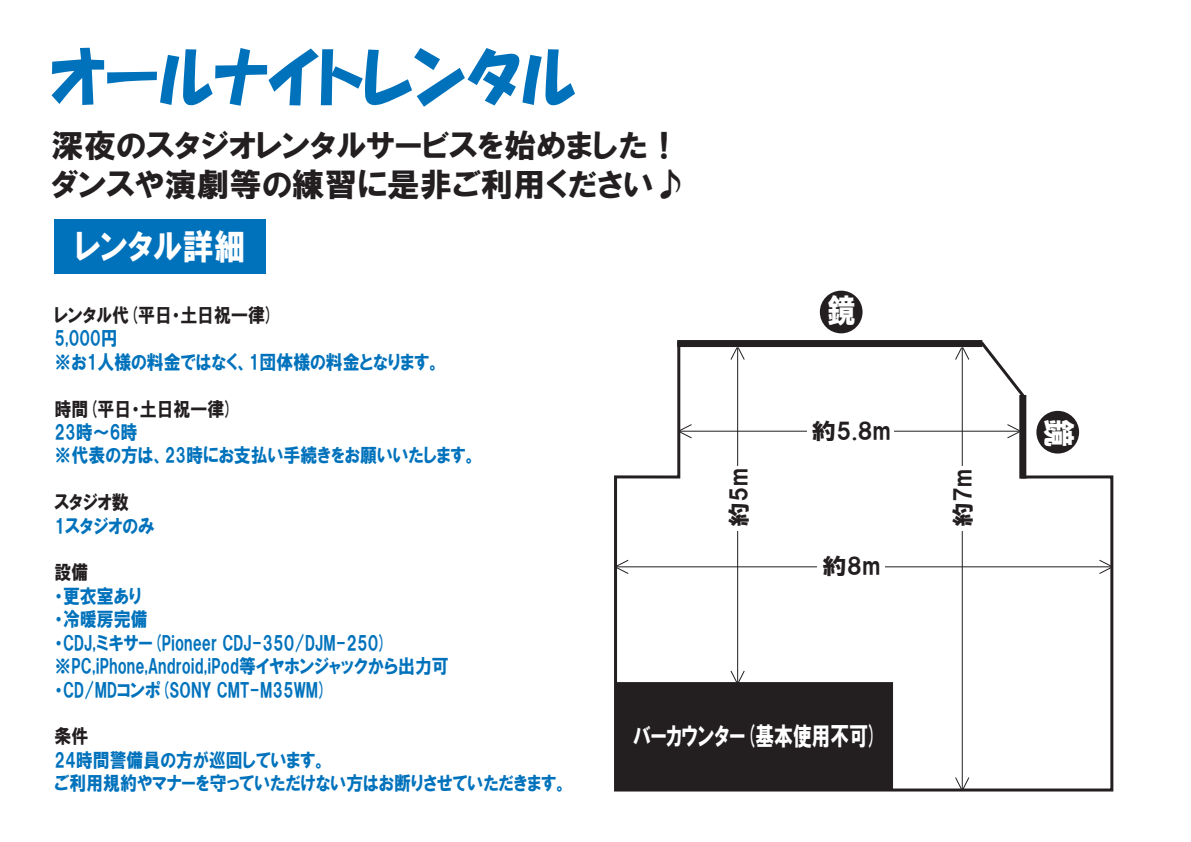
<style>
.page{position:relative;width:1191px;height:842px;background:#fff}
.page>*{position:absolute;margin:0;border:0;box-sizing:border-box;transform-origin:0 0}
.t1{font:65.1px "HGP Soei Kakupoptai";color:#0072bc;scale:.91 1}
.t2{font:35.4px "HGP Soei Kakugothic UB";color:#fff;scale:.89 1}
.t3{font:32.7px "HGP Soei Kakugothic UB";color:#fff;scale:.87 1}
.t4{font:32.5px/39px "HGP Soei Kakugothic UB";color:#231f20}
.t5{font:25.4px "HGP Soei Kakugothic UB";color:#fff;scale:.74 1}
.t6{font:22.5px "HGP Soei Kakugothic UB";color:#231f20;scale:1.09 1}
.t7{font:19.4px/23.4px "HGP Soei Kakugothic UB";color:#0072bc;scale:.87 1}
.t8{font:19.4px "HGP Soei Kakugothic UB";color:#231f20;scale:.87 1}
</style>
<div class="page">
<div style="left:54px;top:219px;width:211px;height:54px;background:#0072bc"></div>
<svg style="left:614px;top:341px;width:500px;height:451px"></svg>
<div style="left:615px;top:682px;width:278px;height:108px;background:#231f20;border:1px solid #231f20"></div>
<div style="left:677px;top:340px;width:305px;height:7px;background:#231f20"></div>
<div style="left:1019px;top:395px;width:7px;height:84px;background:#231f20"></div>
<hr style="left:961px;top:347px;width:1px;height:442px;background:#231f20">
<svg style="left:954px;top:347px;width:16px;height:14px"></svg>
<svg style="left:954px;top:776px;width:16px;height:15px"></svg>
<hr style="left:616px;top:566px;width:494px;height:1px;background:#231f20">
<svg style="left:1098px;top:559px;width:14px;height:16px"></svg>
<svg style="left:615px;top:559px;width:14px;height:16px"></svg>
<hr style="left:679px;top:431px;width:342px;height:1px;background:#231f20">
<svg style="left:678px;top:423px;width:15px;height:16px"></svg>
<svg style="left:1006px;top:423px;width:14px;height:16px"></svg>
<hr style="left:737px;top:347px;width:1px;height:337px;background:#231f20">
<svg style="left:729px;top:347px;width:16px;height:14px"></svg>
<svg style="left:729px;top:670px;width:16px;height:14px"></svg>
<div style="left:817px;top:552px;width:67px;height:29px;background:#fff"></div>
<div style="left:723px;top:466px;width:29px;height:64px;background:#fff"></div>
<div style="left:948px;top:466px;width:28px;height:64px;background:#fff"></div>
<div style="left:807px;top:417px;width:86px;height:28px;background:#fff"></div>
<div style="left:820px;top:291px;width:42px;height:42px;background:#231f20;border-radius:50%"></div>
<div style="left:1036px;top:411px;width:43px;height:43px;background:#231f20;border-radius:50%"></div>
<h1 class="t1" style="left:51px;top:44px;width:579px">オールナイトレンタル</h1>
<h3 class="t4" style="left:51px;top:126px;width:636px">深夜のスタジオレンタルサービスを始めました！ダンスや演劇等の練習に是非ご利用ください♪</h3>
<h2 class="t2" style="left:75px;top:228px;width:193px">レンタル詳細</h2>
<p class="t8" style="left:55px;top:305px;width:254px">レンタル代(平日・土日祝一律)</p>
<p class="t7" style="left:55px;top:327px;width:445px">5,000円<br>※お1人様の料金ではなく、1団体様の料金となります。</p>
<p class="t8" style="left:55px;top:399px;width:207px">時間(平日・土日祝一律)</p>
<p class="t7" style="left:55px;top:420px;width:487px">23時～6時<br>※代表の方は、23時にお支払い手続きをお願いいたします。</p>
<p class="t8" style="left:55px;top:493px;width:87px">スタジオ数</p>
<p class="t7" style="left:55px;top:514px;width:116px">1スタジオのみ</p>
<p class="t8" style="left:55px;top:563px;width:40px">設備</p>
<p class="t7" style="left:55px;top:584px;width:455px">・更衣室あり<br>・冷暖房完備<br>・CDJ,ミキサー(Pioneer CDJ-350/DJM-250) ※PC,iPhone,Android,iPod等イヤホンジャックから出力可・CD/MDコンポ(SONY CMT-M35WM)</p>
<p class="t8" style="left:55px;top:727px;width:40px">条件</p>
<p class="t7" style="left:55px;top:748px;width:591px">24時間警備員の方が巡回しています。<br>ご利用規約やマナーを守っていただけない方はお断りさせていただきます。</p>
<h3 class="t3" style="left:827px;top:294px;width:34px">鏡</h3>
<p class="t6" style="left:727px;top:527px;width:55px;rotate:-90deg">約5m</p>
<p class="t6" style="left:811px;top:419px;width:74px">約5.8m</p>
<p class="t6" style="left:822px;top:555px;width:55px">約8m</p>
<h3 class="t5" style="left:633px;top:723px;width:333px">バーカウンター(基本使用不可)</h3>
<p class="t6" style="left:951px;top:527px;width:55px;rotate:-90deg">約7m</p>
<h3 class="t3" style="left:1075px;top:419px;width:34px;rotate:90deg">鏡</h3>
</div>
